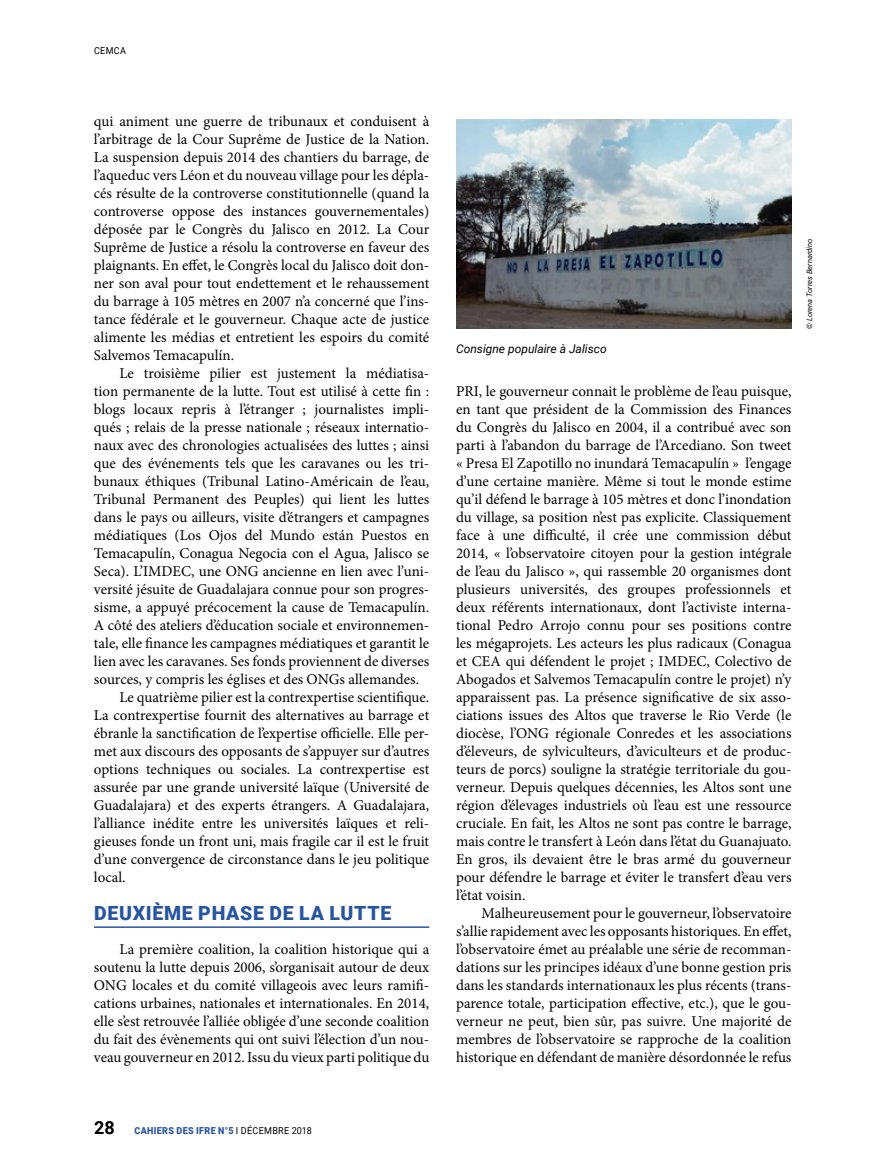
<style>
.page{position:relative;width:872px;height:1170px;background:#fff}
.page>*{position:absolute;margin:0;border:0;box-sizing:border-box;transform-origin:0 0}
.t1{font:900 19.5px "Roboto";letter-spacing:.035em;color:#2855a2}
.t2{font:15px/18px "Minion Pro";color:#000;text-align:justify}
.t3{font:italic 12px "Roboto";color:#000}
.t4{font:900 9.6px "Roboto";letter-spacing:.035em;color:#2855a2;scale:.93 1}
.t5{font:9.6px "Roboto";letter-spacing:.035em;color:#000;scale:.93 1}
.t6{font:italic 7.5px "Roboto";color:#000}
.s1{font-weight:700;font-size:18px;color:#000}
.s2{font-weight:400;color:#000}
.s3{font-style:normal}
</style>
<div class="page">
<hr style="left:94px;top:926px;width:335px;height:1px;background:#2855a2">
<img style="left:456px;top:120px;width:335px;height:208px">
<p class="t5" style="left:94px;top:44px;width:36px">CEMCA</p>
<p class="t2" style="left:94px;top:112px;width:337px">qui animent une guerre de tribunaux et conduisent à l’arbitrage de la Cour Suprême de Justice de la Nation.<br>La suspension depuis 2014 des chantiers du barrage, de l’aqueduc vers Léon et du nouveau village pour les dépla&shy;cés résulte de la controverse constitutionnelle (quand la controverse oppose des instances gouvernementales) déposée par le Congrès du Jalisco en 2012. La Cour Suprême de Justice a résolu la controverse en faveur des plaignants. En effet, le Congrès local du Jalisco doit don&shy;ner son aval pour tout endettement et le rehaussement du barrage à 105 mètres en 2007 n’a concerné que l’ins&shy;tance fédérale et le gouverneur. Chaque acte de justice alimente les médias et entretient les espoirs du comité Salvemos Temacapulín.</p>
<p class="t2" style="left:119px;top:364px;width:311px">Le troisième pilier est justement la médiatisa-</p>
<p class="t2" style="left:94px;top:382px;width:337px">tion permanente de la lutte. Tout est utilisé à cette fin :</p>
<p class="t2" style="left:94px;top:400px;width:337px">blogs locaux repris à l’étranger ; journalistes impli-</p>
<p class="t2" style="left:94px;top:418px;width:337px">qués ; relais de la presse nationale ; réseaux internatio-</p>
<p class="t2" style="left:94px;top:436px;width:337px">naux avec des chronologies actualisées des luttes ; ainsi</p>
<p class="t2" style="left:94px;top:454px;width:337px">que des événements tels que les caravanes ou les tri-</p>
<p class="t2" style="left:94px;top:472px;width:337px">bunaux éthiques (Tribunal Latino-Américain de l’eau,</p>
<p class="t2" style="left:94px;top:490px;width:337px">Tribunal Permanent des Peuples) qui lient les luttes</p>
<p class="t2" style="left:94px;top:508px;width:337px">dans le pays ou ailleurs, visite d’étrangers et campagnes</p>
<p class="t2" style="left:94px;top:526px;width:337px">médiatiques (Los Ojos del Mundo están Puestos en</p>
<p class="t2" style="left:94px;top:544px;width:337px">Temacapulín, Conagua Negocia con el Agua, Jalisco se</p>
<p class="t2" style="left:94px;top:562px;width:337px">Seca). L’IMDEC, une ONG ancienne en lien avec l’uni-</p>
<p class="t2" style="left:94px;top:580px;width:337px">versité jésuite de Guadalajara connue pour son progres-</p>
<p class="t2" style="left:94px;top:598px;width:337px">sisme, a appuyé précocement la cause de Temacapulín.</p>
<p class="t2" style="left:94px;top:616px;width:337px">A côté des ateliers d’éducation sociale et environnemen-</p>
<p class="t2" style="left:94px;top:634px;width:337px">tale, elle finance les campagnes médiatiques et garantit le</p>
<p class="t2" style="left:94px;top:652px;width:337px">lien avec les caravanes. Ses fonds proviennent de diverses</p>
<p class="t2" style="left:94px;top:670px;width:327px">sources, y compris les églises et des ONGs allemandes.</p>
<p class="t2" style="left:119px;top:688px;width:311px">Le quatrième pilier est la contrexpertise scientifique.</p>
<p class="t2" style="left:94px;top:706px;width:337px">La contrexpertise fournit des alternatives au barrage et</p>
<p class="t2" style="left:94px;top:724px;width:337px">ébranle la sanctification de l’expertise officielle. Elle per-</p>
<p class="t2" style="left:94px;top:742px;width:337px">met aux discours des opposants de s’appuyer sur d’autres</p>
<p class="t2" style="left:94px;top:760px;width:337px">options techniques ou sociales. La contrexpertise est</p>
<p class="t2" style="left:94px;top:778px;width:337px">assurée par une grande université laïque (Université de</p>
<p class="t2" style="left:94px;top:796px;width:337px">Guadalajara) et des experts étrangers. A Guadalajara,</p>
<p class="t2" style="left:94px;top:814px;width:337px">l’alliance inédite entre les universités laïques et reli-</p>
<p class="t2" style="left:94px;top:832px;width:337px">gieuses fonde un front uni, mais fragile car il est le fruit</p>
<p class="t2" style="left:94px;top:850px;width:337px">d’une convergence de circonstance dans le jeu politique</p>
<p class="t2" style="left:94px;top:868px;width:33px">local.</p>
<h1 class="t1" style="left:94px;top:899px;width:298px">DEUXIÈME PHASE DE LA LUTTE</h1>
<p class="t2" style="left:94px;top:940px;width:337px;text-indent:26px">La première coalition, la coalition historique qui a soutenu la lutte depuis 2006, s’organisait autour de deux ONG locales et du comité villageois avec leurs ramifi&shy;cations urbaines, nationales et internationales. En 2014, elle s’est retrouvée l’alliée obligée d’une seconde coalition du fait des évènements qui ont suivi l’élection d’un nou&shy;veau gouverneur en 2012. Issu du vieux parti politique du</p>
<p class="t4" style="left:94px;top:1123px;width:236px"><span class="s1">28</span> CAHIERS DES IFRE N°5 <span class="s2">I DÉCEMBRE 2018</span></p>
<p class="t3" style="left:456px;top:341px;width:152px">Consigne populaire à Jalisco</p>
<p class="t2" style="left:456px;top:382px;width:337px">PRI, le gouverneur connait le problème de l’eau puisque, en tant que président de la Commission des Finances du Congrès du Jalisco en 2004, il a contribué avec son parti à l’abandon du barrage de l’Arcediano. Son tweet « Presa El Zapotillo no inundará Temacapulín » l’engage d’une certaine manière. Même si tout le monde estime qu’il défend le barrage à 105 mètres et donc l’inondation du village, sa position n’est pas explicite. Classiquement face à une difficulté, il crée une commission début 2014, « l’observatoire citoyen pour la gestion intégrale de l’eau du Jalisco », qui rassemble 20 organismes dont plusieurs universités, des groupes professionnels et deux référents internationaux, dont l’activiste interna&shy;tional Pedro Arrojo connu pour ses positions contre les mégaprojets. Les acteurs les plus radicaux (Conagua et CEA qui défendent le projet ; IMDEC, Colectivo de Abogados et Salvemos Temacapulín contre le projet) n’y apparaissent pas. La présence significative de six asso&shy;ciations issues des Altos que traverse le Rio Verde (le diocèse, l’ONG régionale Conredes et les associations d’éleveurs, de sylviculteurs, d’aviculteurs et de produc&shy;teurs de porcs) souligne la stratégie territoriale du gou&shy;verneur. Depuis quelques décennies, les Altos sont une région d’élevages industriels où l’eau est une ressource cruciale. En fait, les Altos ne sont pas contre le barrage, mais contre le transfert à León dans l’état du Guanajuato.<br>En gros, ils devaient être le bras armé du gouverneur pour défendre le barrage et éviter le transfert d’eau vers l’état voisin.</p>
<p class="t2" style="left:456px;top:904px;width:337px;text-indent:26px">Malheureusement pour le gouverneur, l’observatoire s’allie rapidement avec les opposants historiques. En effet, l’observatoire émet au préalable une série de recomman&shy;dations sur les principes idéaux d’une bonne gestion pris dans les standards internationaux les plus récents (trans&shy;parence totale, participation effective, etc.), que le gou&shy;verneur ne peut, bien sûr, pas suivre. Une majorité de membres de l’observatoire se rapproche de la coalition historique en défendant de manière désordonnée le refus</p>
<p class="t6" style="left:804px;top:329px;width:92px;rotate:-90deg"><span class="s3">©</span> Lorena Torres Bernardino</p>
</div>
